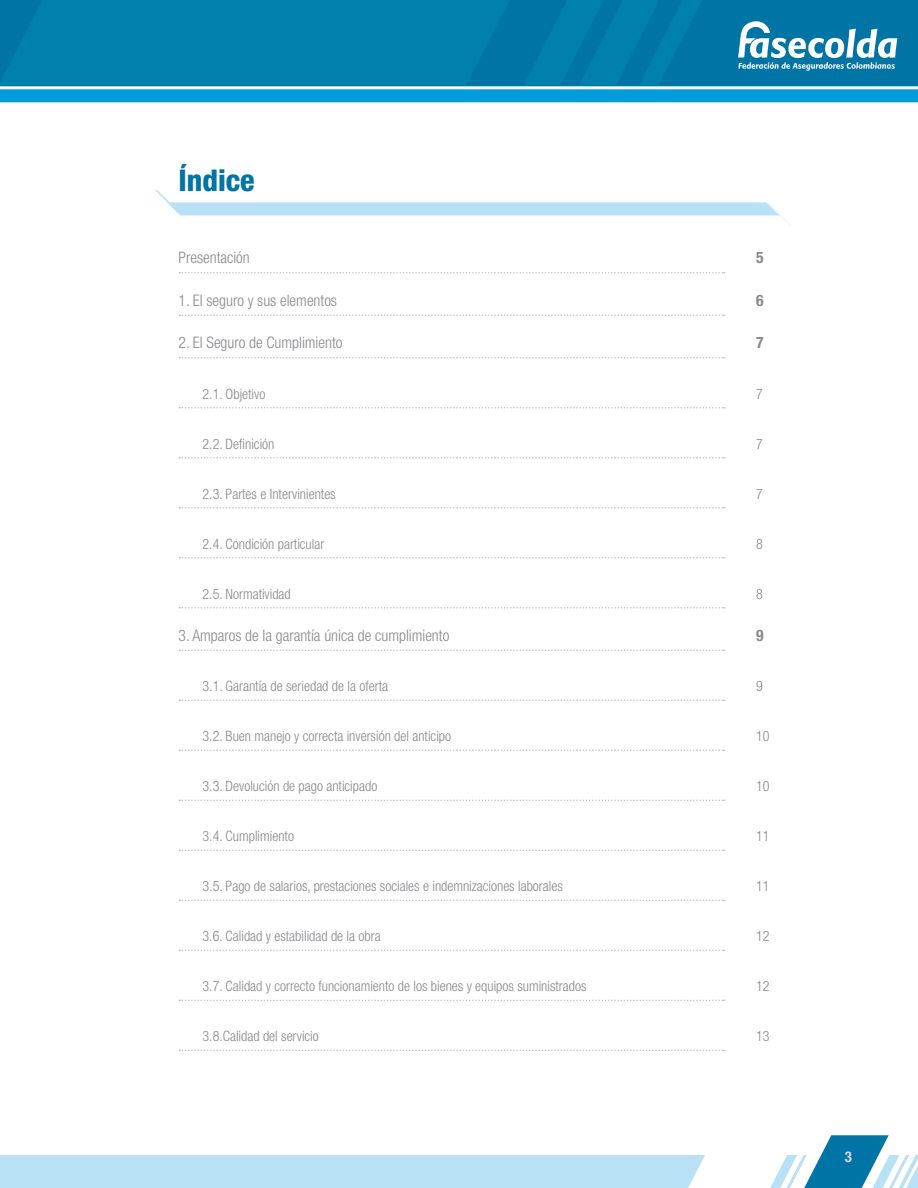
<style>
.page{position:relative;width:918px;height:1188px;background:#fff}
.page>*{position:absolute;margin:0;border:0;box-sizing:border-box;transform-origin:0 0}
.t1{font:800 condensed 30px "Helvetica Neue LT Std";color:#0075a5}
.t2{font:300 condensed 15.9px "Helvetica Neue LT Std";color:#89878c}
.t3{font:700 condensed 15.9px "Helvetica Neue LT Std";color:#89878c}
.t4{font:700 condensed 14.85px "Helvetica Neue LT Std";color:#d8dade}
.t5{font:300 condensed 14.25px "Helvetica Neue LT Std";color:#89878c}
</style>
<div class="page">
<div style="left:0;top:1155px;width:918px;height:33px;background:#b9e1f6"></div>
<svg style="left:688px;top:1135px;width:230px;height:53px"></svg>
<svg style="left:0;top:0;width:918px;height:102px;background:#0f87b5"></svg>
<svg style="left:179px;top:272px;width:546px;height:1px"></svg>
<svg style="left:179px;top:315px;width:546px;height:1px"></svg>
<svg style="left:179px;top:357px;width:546px;height:2px"></svg>
<svg style="left:179px;top:407px;width:546px;height:2px"></svg>
<svg style="left:179px;top:457px;width:546px;height:2px"></svg>
<svg style="left:179px;top:507px;width:546px;height:2px"></svg>
<svg style="left:179px;top:557px;width:546px;height:2px"></svg>
<svg style="left:179px;top:607px;width:546px;height:2px"></svg>
<svg style="left:179px;top:650px;width:546px;height:1px"></svg>
<svg style="left:179px;top:700px;width:546px;height:1px"></svg>
<svg style="left:179px;top:750px;width:546px;height:1px"></svg>
<svg style="left:179px;top:800px;width:546px;height:1px"></svg>
<svg style="left:179px;top:850px;width:546px;height:1px"></svg>
<svg style="left:179px;top:900px;width:546px;height:1px"></svg>
<svg style="left:179px;top:950px;width:546px;height:1px"></svg>
<svg style="left:179px;top:1000px;width:546px;height:1px"></svg>
<svg style="left:179px;top:1050px;width:546px;height:1px"></svg>
<svg style="left:155px;top:189px;width:636px;height:37px"></svg>
<h1 class="t1" style="left:179px;top:162px;width:78px">Índice</h1>
<p class="t2" style="left:179px;top:249px;width:73px">Presentación</p>
<p class="t3" style="left:756px;top:248px;width:9px">5</p>
<p class="t2" style="left:179px;top:291px;width:160px">1. El seguro y sus elementos</p>
<p class="t3" style="left:756px;top:291px;width:9px">6</p>
<p class="t2" style="left:179px;top:334px;width:165px">2. El Seguro de Cumplimiento</p>
<p class="t3" style="left:756px;top:333px;width:9px">7</p>
<p class="t5" style="left:203px;top:385px;width:64px">2.1. Objetivo</p>
<p class="t5" style="left:756px;top:385px;width:8px">7</p>
<p class="t5" style="left:203px;top:435px;width:73px">2.2. Definición</p>
<p class="t5" style="left:756px;top:435px;width:8px">7</p>
<p class="t5" style="left:203px;top:485px;width:135px">2.3. Partes e Intervinientes</p>
<p class="t5" style="left:756px;top:485px;width:8px">7</p>
<p class="t5" style="left:203px;top:535px;width:123px">2.4. Condición particular</p>
<p class="t5" style="left:756px;top:535px;width:8px">8</p>
<p class="t5" style="left:203px;top:585px;width:90px">2.5. Normatividad</p>
<p class="t5" style="left:756px;top:585px;width:8px">8</p>
<p class="t2" style="left:179px;top:626px;width:272px">3. Amparos de la garantía única de cumplimiento</p>
<p class="t3" style="left:756px;top:626px;width:9px">9</p>
<p class="t5" style="left:203px;top:678px;width:187px">3.1. Garantía de seriedad de la oferta</p>
<p class="t5" style="left:756px;top:678px;width:8px">9</p>
<p class="t5" style="left:203px;top:728px;width:250px">3.2. Buen manejo y correcta inversión del anticipo</p>
<p class="t5" style="left:756px;top:728px;width:15px">10</p>
<p class="t5" style="left:203px;top:778px;width:176px">3.3. Devolución de pago anticipado</p>
<p class="t5" style="left:756px;top:778px;width:15px">10</p>
<p class="t5" style="left:203px;top:828px;width:93px">3.4. Cumplimiento</p>
<p class="t5" style="left:756px;top:828px;width:15px">11</p>
<p class="t5" style="left:203px;top:878px;width:362px">3.5. Pago de salarios, prestaciones sociales e indemnizaciones laborales</p>
<p class="t5" style="left:756px;top:878px;width:15px">11</p>
<p class="t5" style="left:203px;top:928px;width:180px">3.6. Calidad y estabilidad de la obra</p>
<p class="t5" style="left:756px;top:928px;width:15px">12</p>
<p class="t5" style="left:203px;top:978px;width:385px">3.7. Calidad y correcto funcionamiento de los bienes y equipos suministrados</p>
<p class="t5" style="left:756px;top:978px;width:15px">12</p>
<p class="t5" style="left:203px;top:1028px;width:118px">3.8.Calidad del servicio</p>
<p class="t5" style="left:756px;top:1028px;width:15px">13</p>
<p class="t4" style="left:845px;top:1148px;width:9px">3</p>
</div>
